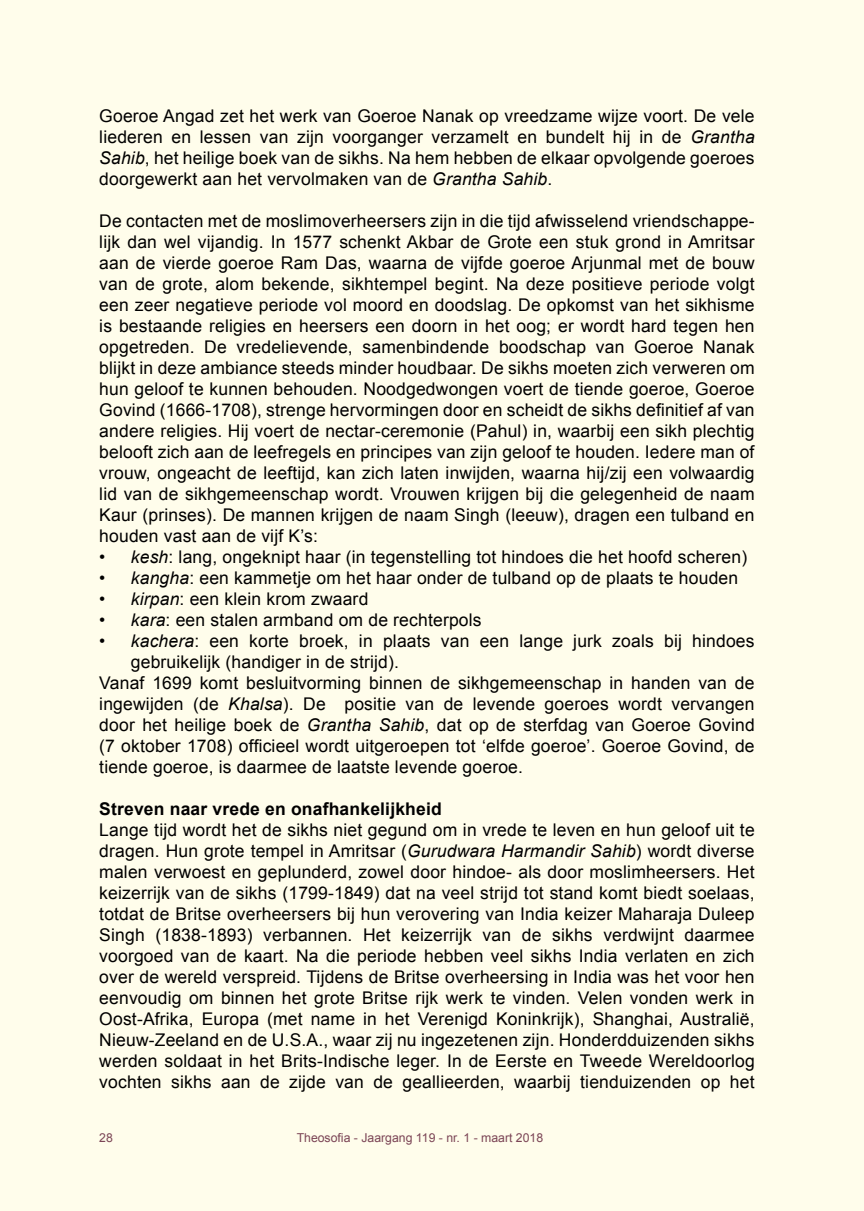
<style>
.page{position:relative;width:864px;height:1211px;background:#fff}
.page>*{position:absolute;margin:0;border:0;box-sizing:border-box;transform-origin:0 0}
.t1{font:17.5px/21px "Arial";letter-spacing:.01em;color:#000;text-align:justify}
.t2{font:700 17.5px "Arial";letter-spacing:.01em;color:#000}
.t3{font:12.25px "Arial";color:#5b1945}
.s1{font-style:italic}
</style>
<div class="page">
<div style="left:0;top:0;width:863px;height:1210px;background:#fffdeb"></div>
<p class="t1" style="left:99px;top:105px;width:656px">Goeroe Angad zet het werk van Goeroe Nanak op vreedzame wijze voort. De vele liederen en lessen van zijn voorganger verzamelt en bundelt hij in de <span class="s1">Grantha Sahib</span>, het heilige boek van de sikhs. Na hem hebben de elkaar opvolgende goeroes doorgewerkt aan het vervolmaken van de <span class="s1">Grantha Sahib</span>.</p>
<p class="t1" style="left:99px;top:210px;width:656px">De contacten met de moslimoverheersers zijn in die tijd afwisselend vriendschappe&shy;lijk dan wel vijandig. In 1577 schenkt Akbar de Grote een stuk grond in Amritsar aan de vierde goeroe Ram Das, waarna de vijfde goeroe Arjunmal met de bouw van de grote, alom bekende, sikhtempel begint. Na deze positieve periode volgt een zeer negatieve periode vol moord en doodslag. De opkomst van het sikhisme is bestaande religies en heersers een doorn in het oog; er wordt hard tegen hen opgetreden. De vredelievende, samenbindende boodschap van Goeroe Nanak blijkt in deze ambiance steeds minder houdbaar. De sikhs moeten zich verweren om hun geloof te kunnen behouden. Noodgedwongen voert de tiende goeroe, Goeroe Govind (1666-1708), strenge hervormingen door en scheidt de sikhs definitief af van andere religies. Hij voert de nectar-ceremonie (Pahul) in, waarbij een sikh plechtig belooft zich aan de leefregels en principes van zijn geloof te houden. Iedere man of vrouw, ongeacht de leeftijd, kan zich laten inwijden, waarna hij/zij een volwaardig lid van de sikhgemeenschap wordt. Vrouwen krijgen bij die gelegenheid de naam Kaur (prinses). De mannen krijgen de naam Singh (leeuw), dragen een tulband en houden vast aan de vijf K’s:</p>
<p class="t1" style="left:99px;top:546px;width:649px"><span class="s1">• kesh</span>: lang, ongeknipt haar (in tegenstelling tot hindoes die het hoofd scheren)</p>
<p class="t1" style="left:99px;top:567px;width:640px"><span class="s1">• kangha</span>: een kammetje om het haar onder de tulband op de plaats te houden</p>
<p class="t1" style="left:99px;top:588px;width:270px"><span class="s1">• kirpan</span>: een klein krom zwaard</p>
<p class="t1" style="left:99px;top:609px;width:384px"><span class="s1">• kara</span>: een stalen armband om de rechterpols</p>
<p class="t1" style="left:99px;top:630px;width:656px"><span class="s1">• kachera</span>: een korte broek, in plaats van een lange jurk zoals bij hindoes</p>
<p class="t1" style="left:131px;top:651px;width:269px">gebruikelijk (handiger in de strijd).</p>
<p class="t1" style="left:99px;top:672px;width:656px">Vanaf 1699 komt besluitvorming binnen de sikhgemeenschap in handen van de</p>
<p class="t1" style="left:99px;top:693px;width:656px">ingewijden (de <span class="s1">Khalsa</span>). De positie van de levende goeroes wordt vervangen</p>
<p class="t1" style="left:99px;top:714px;width:656px">door het heilige boek de <span class="s1">Grantha Sahib</span>, dat op de sterfdag van Goeroe Govind</p>
<p class="t1" style="left:99px;top:735px;width:656px">(7 oktober 1708) officieel wordt uitgeroepen tot ‘elfde goeroe’. Goeroe Govind, de</p>
<p class="t1" style="left:99px;top:756px;width:425px">tiende goeroe, is daarmee de laatste levende goeroe.</p>
<p class="t2" style="left:99px;top:799px;width:344px">Streven naar vrede en onafhankelijkheid</p>
<p class="t1" style="left:99px;top:819px;width:656px">Lange tijd wordt het de sikhs niet gegund om in vrede te leven en hun geloof uit te dragen. Hun grote tempel in Amritsar (<span class="s1">Gurudwara Harmandir Sahib</span>) wordt diverse malen verwoest en geplunderd, zowel door hindoe- als door moslimheersers. Het keizerrijk van de sikhs (1799-1849) dat na veel strijd tot stand komt biedt soelaas, totdat de Britse overheersers bij hun verovering van India keizer Maharaja Duleep Singh (1838-1893) verbannen. Het keizerrijk van de sikhs verdwijnt daarmee voorgoed van de kaart. Na die periode hebben veel sikhs India verlaten en zich over de wereld verspreid. Tijdens de Britse overheersing in India was het voor hen eenvoudig om binnen het grote Britse rijk werk te vinden. Velen vonden werk in Oost-Afrika, Europa (met name in het Verenigd Koninkrijk), Shanghai, Australië, Nieuw-Zeeland en de U.S.A., waar zij nu ingezetenen zijn. Honderdduizenden sikhs werden soldaat in het Brits-Indische leger. In de Eerste en Tweede Wereldoorlog vochten sikhs aan de zijde van de geallieerden, waarbij tienduizenden op het</p>
<p class="t3" style="left:99px;top:1131px;width:15px">28</p>
<p class="t3" style="left:296px;top:1131px;width:248px">Theosofia - Jaargang 119 - nr. 1 - maart 2018</p>
</div>
